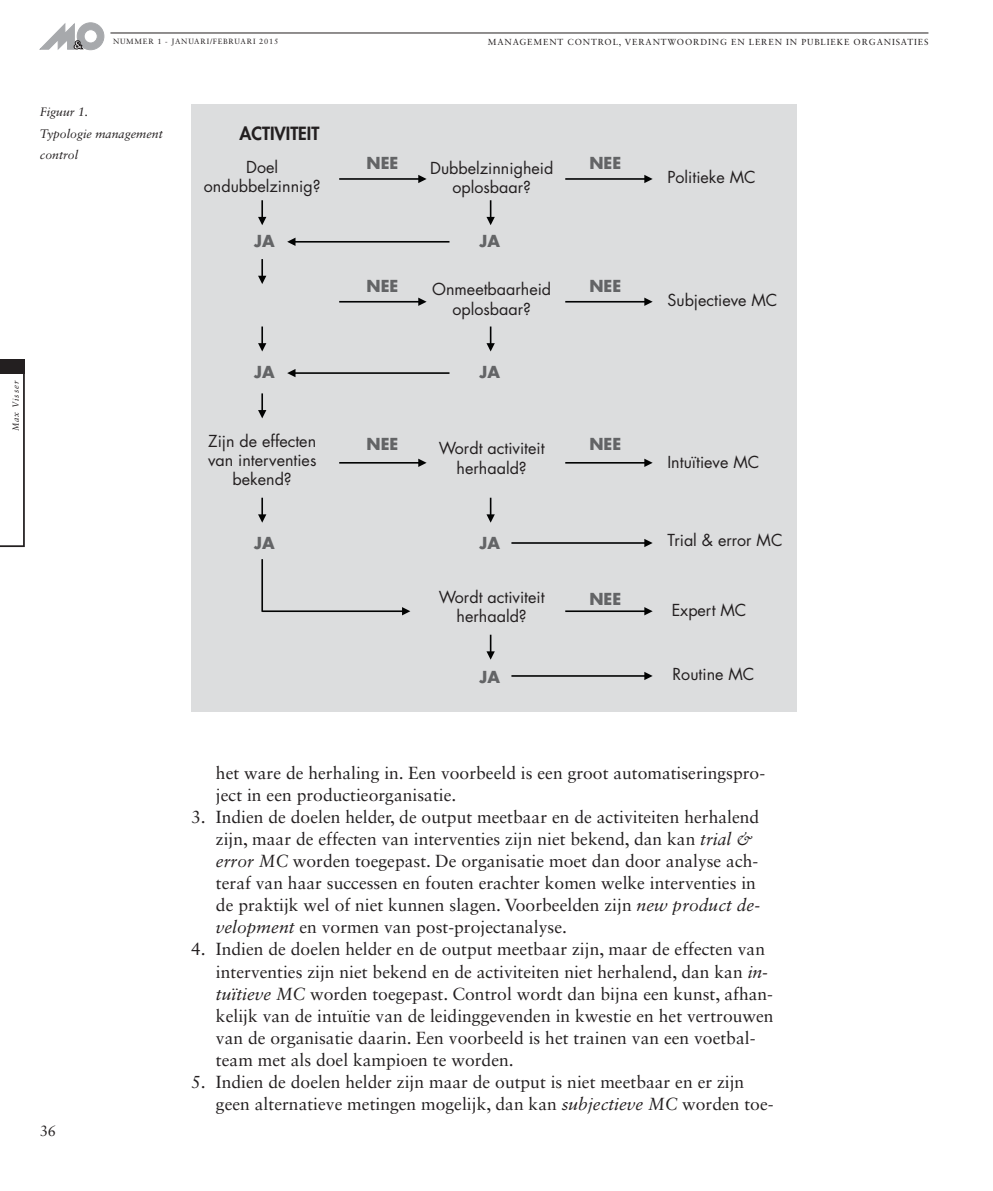
<style>
.page{position:relative;width:993px;height:1191px;background:#fff}
.page>*{position:absolute;margin:0;border:0;box-sizing:border-box;transform-origin:0 0}
.t1{font:800 17.68px "Futura Std";color:#231f20}
.t2{font:17.5px/22.1px "Sabon LT Std";color:#231f20}
.t3{font:16.1px/19.2px "Futura Std";color:#231f20;text-align:center}
.t4{font:700 16.1px "Futura Std";color:#636466}
.t5{font:14.88px "Sabon LT Std";color:#231f20}
.t6{font:italic 12.25px/21.5px "Sabon LT Std";color:#231f20}
.t7{font:8.75px "Sabon LT Std";letter-spacing:.1em;color:#231f20}
.t8{font:italic 8.75px "Sabon LT Std";letter-spacing:.1em;color:#231f20}
.t9{font:7.52px "Sabon LT Std";letter-spacing:.1em;color:#231f20}
.s1{font-style:italic}
</style>
<div class="page">
<hr style="left:110px;top:33px;width:818px;height:1px;background:#231f20">
<div style="left:77px;top:23px;width:27px;height:27px;background:#a7a9ac;border-radius:50%"></div>
<div style="left:77px;top:23px;width:27px;height:27px;border:1px solid #a7a9ac;border-radius:50%"></div>
<div style="left:84px;top:30px;width:13px;height:13px;background:#fff;border-radius:50%"></div>
<div style="left:84px;top:30px;width:13px;height:13px;border:1px solid #a7a9ac;border-radius:50%"></div>
<svg style="left:40px;top:23px;width:44px;height:27px"></svg>
<div style="left:191px;top:104px;width:605px;height:608px;background:#dcddde"></div>
<hr style="left:290px;top:241px;width:159px;height:2px;background:#020303">
<svg style="left:287px;top:238px;width:8px;height:8px"></svg>
<hr style="left:261px;top:259px;width:2px;height:22px;background:#020303">
<svg style="left:258px;top:276px;width:8px;height:8px"></svg>
<hr style="left:565px;top:178px;width:84px;height:2px;background:#020303">
<svg style="left:644px;top:175px;width:8px;height:8px"></svg>
<hr style="left:339px;top:178px;width:84px;height:2px;background:#020303">
<svg style="left:418px;top:175px;width:8px;height:8px"></svg>
<hr style="left:565px;top:301px;width:84px;height:1px;background:#020303">
<svg style="left:644px;top:297px;width:8px;height:9px"></svg>
<hr style="left:339px;top:301px;width:84px;height:1px;background:#020303">
<svg style="left:418px;top:297px;width:8px;height:9px"></svg>
<hr style="left:565px;top:462px;width:84px;height:1px;background:#020303">
<svg style="left:644px;top:458px;width:8px;height:9px"></svg>
<hr style="left:565px;top:610px;width:84px;height:2px;background:#020303">
<svg style="left:644px;top:607px;width:8px;height:8px"></svg>
<hr style="left:262px;top:610px;width:145px;height:2px;background:#020303">
<svg style="left:402px;top:607px;width:8px;height:8px"></svg>
<hr style="left:511px;top:542px;width:138px;height:2px;background:#020303">
<svg style="left:644px;top:539px;width:8px;height:8px"></svg>
<hr style="left:511px;top:675px;width:138px;height:2px;background:#020303">
<svg style="left:644px;top:672px;width:8px;height:8px"></svg>
<hr style="left:339px;top:462px;width:84px;height:1px;background:#020303">
<svg style="left:418px;top:458px;width:8px;height:9px"></svg>
<hr style="left:290px;top:372px;width:159px;height:2px;background:#020303">
<svg style="left:287px;top:369px;width:8px;height:8px"></svg>
<hr style="left:261px;top:559px;width:2px;height:53px;background:#020303">
<hr style="left:261px;top:393px;width:2px;height:22px;background:#020303">
<svg style="left:258px;top:410px;width:8px;height:8px"></svg>
<hr style="left:261px;top:200px;width:2px;height:22px;background:#020303">
<svg style="left:258px;top:217px;width:8px;height:8px"></svg>
<hr style="left:261px;top:326px;width:2px;height:23px;background:#020303">
<svg style="left:258px;top:343px;width:8px;height:8px"></svg>
<hr style="left:489px;top:200px;width:2px;height:22px;background:#020303">
<svg style="left:486px;top:217px;width:8px;height:8px"></svg>
<hr style="left:489px;top:326px;width:2px;height:23px;background:#020303">
<svg style="left:486px;top:343px;width:8px;height:8px"></svg>
<hr style="left:261px;top:498px;width:2px;height:22px;background:#020303">
<svg style="left:258px;top:514px;width:8px;height:8px"></svg>
<hr style="left:489px;top:498px;width:2px;height:22px;background:#020303">
<svg style="left:486px;top:514px;width:8px;height:8px"></svg>
<hr style="left:489px;top:634px;width:2px;height:23px;background:#020303">
<svg style="left:486px;top:651px;width:8px;height:8px"></svg>
<svg style="left:0;top:374px;width:25px;height:173px"></svg>
<div style="left:0;top:359px;width:25px;height:15px;background:#231f20"></div>
<p class="t9" style="left:113px;top:37px;width:167px">NUMMER 1 - JANUARI/FEBRUARI 2015</p>
<p class="t7" style="left:487px;top:38px;width:442px">MANAGEMENT CONTROL, VERANTWOORDING EN LEREN IN PUBLIEKE ORGANISATIES</p>
<p class="t6" style="left:40px;top:102px;width:124px">Figuur 1.<br>Typologie management control</p>
<p class="t8" style="left:11px;top:431px;width:52px;rotate:-90deg">Max Visser</p>
<p class="t1" style="left:239px;top:125px;width:82px">ACTIVITEIT</p>
<p class="t4" style="left:366px;top:154px;width:33px">NEE</p>
<p class="t3" style="left:246px;top:158px;width:33px">Doel</p>
<p class="t4" style="left:589px;top:154px;width:33px">NEE</p>
<p class="t3" style="left:204px;top:178px;width:118px">ondubbelzinnig?</p>
<p class="t3" style="left:430px;top:160px;width:125px">Dubbelzinnigheid oplosbaar?</p>
<p class="t3" style="left:667px;top:169px;width:90px">Politieke MC</p>
<p class="t4" style="left:254px;top:232px;width:22px">JA</p>
<p class="t4" style="left:479px;top:232px;width:22px">JA</p>
<p class="t4" style="left:366px;top:277px;width:33px">NEE</p>
<p class="t4" style="left:589px;top:277px;width:33px">NEE</p>
<p class="t3" style="left:432px;top:281px;width:120px">Onmeetbaarheid oplosbaar?</p>
<p class="t3" style="left:667px;top:292px;width:111px">Subjectieve MC</p>
<p class="t4" style="left:254px;top:363px;width:22px">JA</p>
<p class="t4" style="left:479px;top:363px;width:22px">JA</p>
<p class="t3" style="left:208px;top:432px;width:110px">Zijn de effecten van interventies bekend?</p>
<p class="t3" style="left:439px;top:440px;width:107px">Wordt activiteit herhaald?</p>
<p class="t4" style="left:366px;top:435px;width:33px">NEE</p>
<p class="t4" style="left:589px;top:435px;width:33px">NEE</p>
<p class="t4" style="left:254px;top:534px;width:22px">JA</p>
<p class="t4" style="left:479px;top:534px;width:22px">JA</p>
<p class="t3" style="left:439px;top:588px;width:107px">Wordt activiteit herhaald?</p>
<p class="t4" style="left:479px;top:668px;width:22px">JA</p>
<p class="t4" style="left:589px;top:590px;width:33px">NEE</p>
<p class="t3" style="left:667px;top:454px;width:93px">Intuïtieve MC</p>
<p class="t3" style="left:667px;top:532px;width:117px">Trial &amp; error MC</p>
<p class="t3" style="left:671px;top:602px;width:76px">Expert MC</p>
<p class="t3" style="left:672px;top:665px;width:83px">Routine MC</p>
<p class="t5" style="left:40px;top:1124px;width:18px">36</p>
<p class="t2" style="left:216px;top:762px;width:550px">het ware de herhaling in. Een voorbeeld is een groot automatiseringspro&shy;ject in een productieorganisatie.</p>
<p class="t2" style="left:216px;top:806px;width:545px;text-indent:-25px">3. Indien de doelen helder, de output meetbaar en de activiteiten herhalend zijn, maar de effecten van interventies zijn niet bekend, dan kan <span class="s1">trial &amp; error MC</span> worden toegepast. De organisatie moet dan door analyse ach&shy;teraf van haar successen en fouten erachter komen welke interventies in de praktijk wel of niet kunnen slagen. Voorbeelden zijn <span class="s1">new product de&shy;velopment</span> en vormen van post-projectanalyse.</p>
<p class="t2" style="left:216px;top:939px;width:559px;text-indent:-25px">4. Indien de doelen helder en de output meetbaar zijn, maar de effecten van interventies zijn niet bekend en de activiteiten niet herhalend, dan kan <span class="s1">in&shy;tuïtieve MC</span> worden toegepast. Control wordt dan bijna een kunst, afhan&shy;kelijk van de intuïtie van de leidinggevenden in kwestie en het vertrouwen van de organisatie daarin. Een voorbeeld is het trainen van een voetbal&shy;team met als doel kampioen te worden.</p>
<p class="t2" style="left:216px;top:1071px;width:559px;text-indent:-25px">5. Indien de doelen helder zijn maar de output is niet meetbaar en er zijn geen alternatieve metingen mogelijk, dan kan <span class="s1">subjectieve MC</span> worden toe-</p>
</div>
